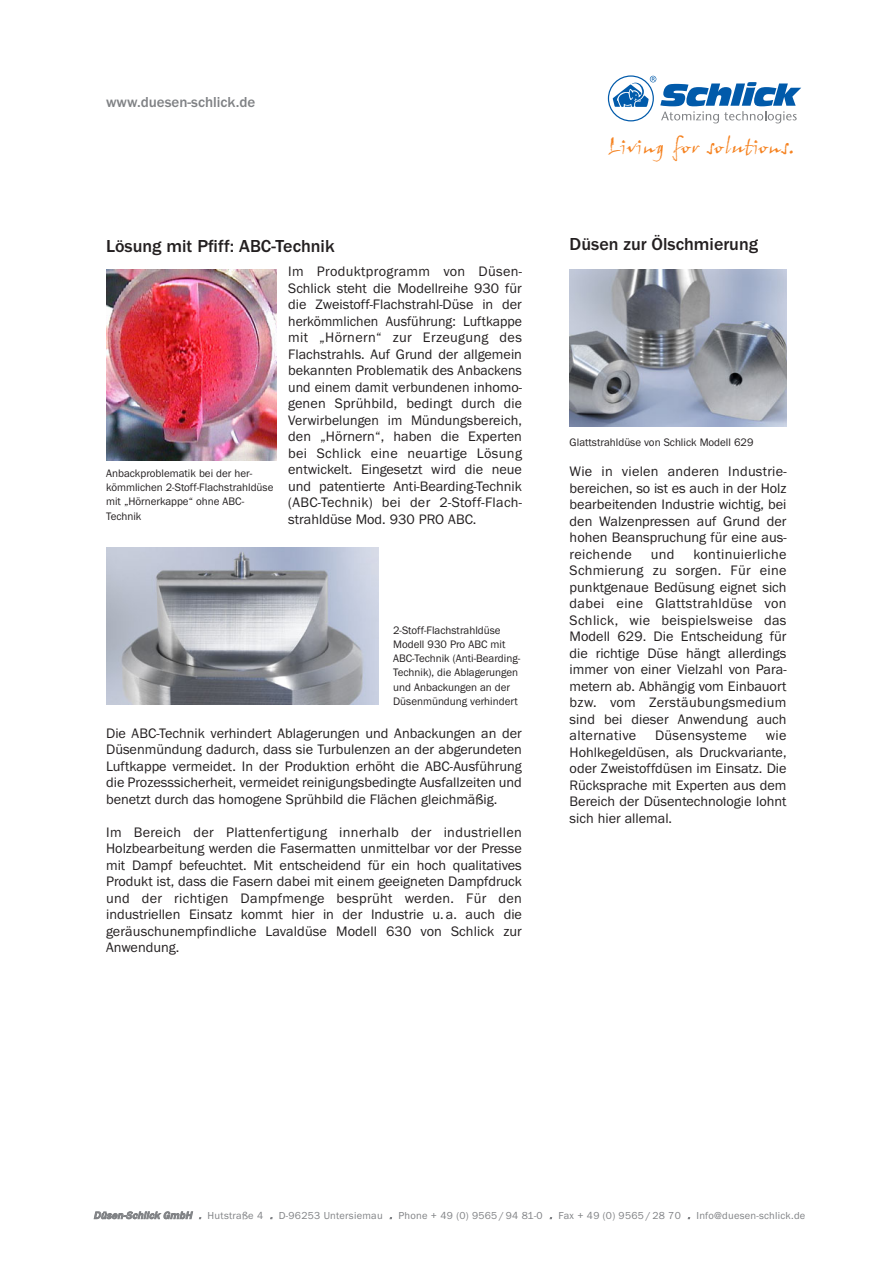
<style>
.page{position:relative;width:893px;height:1263px;background:#fff}
.page>*{position:absolute;margin:0;border:0;box-sizing:border-box;transform-origin:0 0}
.t1{font:21.75px "John Handy Plain";color:#f58220}
.t2{font:500 18px "Franklin Gothic Itc T";color:#231f20}
.t3{font:500 15px "Franklin Gothic Itc T";color:#808285}
.t4{font:14.25px/16.5px "Franklin Gothic Itc T";color:#231f20;text-align:justify}
.t5{font:14.25px "Franklin Gothic Itc T";letter-spacing:.025em;color:#231f20}
.t6{font:11.25px/14.2px "Franklin Gothic Itc T";color:#231f20}
.t7{font:10.5px "Franklin Gothic Itc T";letter-spacing:.025em;color:#808285}
.s1{font-weight:500;font-style:italic}
.s2{font-style:italic}
</style>
<div class="page">
<svg style="left:608px;top:75px;width:193px;height:48px"></svg>
<img style="left:106px;top:270px;width:170px;height:190px">
<img style="left:106px;top:547px;width:272px;height:157px">
<img style="left:570px;top:270px;width:216px;height:157px">
<p class="t3" style="left:106px;top:96px;width:151px">www.duesen-schlick.de</p>
<p class="t2" style="left:106px;top:239px;width:230px">Lösung mit Pfiff: ABC-Technik</p>
<p class="t4" style="left:288px;top:264px;width:235px">Im Produktprogramm von Düsen-Schlick steht die Modellreihe 930 für die Zweistoff-Flachstrahl-Düse in der herkömmlichen Ausführung: Luftkappe mit „Hörnern“ zur Erzeugung des Flachstrahls. Auf Grund der allgemein bekannten Problematik des Anbackens und einem damit verbundenen inhomo&shy;genen Sprühbild, bedingt durch die Verwirbelungen im Mündungsbereich, den „Hörnern“, haben die Experten bei Schlick eine neuartige Lösung entwickelt. Eingesetzt wird die neue und patentierte Anti-Bearding-Technik (ABC-Technik) bei der 2-Stoff-Flach&shy;strahldüse Mod. 930 PRO ABC.</p>
<p class="t6" style="left:106px;top:467px;width:169px">Anbackproblematik bei der her&shy;kömmlichen 2-Stoff-Flachstrahldüse mit „Hörnerkappe“ ohne ABC-<br>Technik</p>
<p class="t6" style="left:393px;top:623px;width:129px">2-Stoff-Flachstrahldüse<br>Modell 930 Pro ABC mit<br>ABC-Technik (Anti-Bearding-<br>Technik), die Ablagerungen und Anbackungen an der<br>Düsenmündung verhindert</p>
<p class="t4" style="left:106px;top:725px;width:417px">Die ABC-Technik verhindert Ablagerungen und Anbackungen an der Düsenmündung dadurch, dass sie Turbulenzen an der abgerundeten Luftkappe vermeidet. In der Produktion erhöht die ABC-Ausführung die Prozesssicherheit, vermeidet reinigungsbedingte Ausfallzeiten und benetzt durch das homogene Sprühbild die Flächen gleichmäßig.</p>
<p class="t4" style="left:106px;top:824px;width:417px">Im Bereich der Plattenfertigung innerhalb der industriellen Holzbearbeitung werden die Fasermatten unmittelbar vor der Presse mit Dampf befeuchtet. Mit entscheidend für ein hoch qualitatives Produkt ist, dass die Fasern dabei mit einem geeigneten Dampfdruck und der richtigen Dampfmenge besprüht werden. Für den industriellen Einsatz kommt hier in der Industrie u. a. auch die geräuschunempfindliche Lavaldüse Modell 630 von Schlick zur Anwendung.</p>
<h1 class="t1" style="left:608px;top:136px;width:191px">Living for solutions.</h1>
<p class="t2" style="left:570px;top:237px;width:190px">Düsen zur Ölschmierung</p>
<p class="t6" style="left:570px;top:436px;width:185px">Glattstrahldüse von Schlick Modell 629</p>
<p class="t4" style="left:570px;top:464px;width:218px">Wie in vielen anderen Industrie&shy;bereichen, so ist es auch in der Holz bearbeitenden Industrie wichtig, bei den Walzenpressen auf Grund der hohen Beanspruchung für eine aus&shy;reichende</p>
<p class="t4" style="left:570px;top:547px;width:218px;text-indent:124px">kontinuierliche Schmierung zu sorgen. Für eine punktgenaue Bedüsung eignet sich dabei eine Glattstrahldüse von Schlick, wie beispielsweise das Modell 629. Die Entscheidung für die richtige Düse hängt allerdings immer von einer Vielzahl von Para&shy;metern ab. Abhängig vom Einbauort bzw. vom Zerstäubungsmedium sind bei dieser Anwendung auch alternative</p>
<p class="t4" style="left:651px;top:547px;width:25px">und</p>
<p class="t5" style="left:655px;top:730px;width:94px">Düsensysteme</p>
<p class="t4" style="left:570px;top:728px;width:218px;text-indent:196px">wie Hohlkegeldüsen, als Druckvariante, oder Zweistoffdüsen im Einsatz. Die Rücksprache mit Experten aus dem Bereich der Düsentechnologie lohnt sich hier allemal.</p>
<p class="t7" style="left:94px;top:1211px;width:713px"><span class="s1">Düsen-Schlick GmbH</span> <span class="s2">.</span> Hutstraße 4 <span class="s2">.</span> D-96253 Untersiemau <span class="s2">.</span> Phone + 49 (0) 9565 / 94 81-0 <span class="s2">.</span> Fax + 49 (0) 9565 / 28 70 <span class="s2">.</span> Info@duesen-schlick.de</p>
</div>
